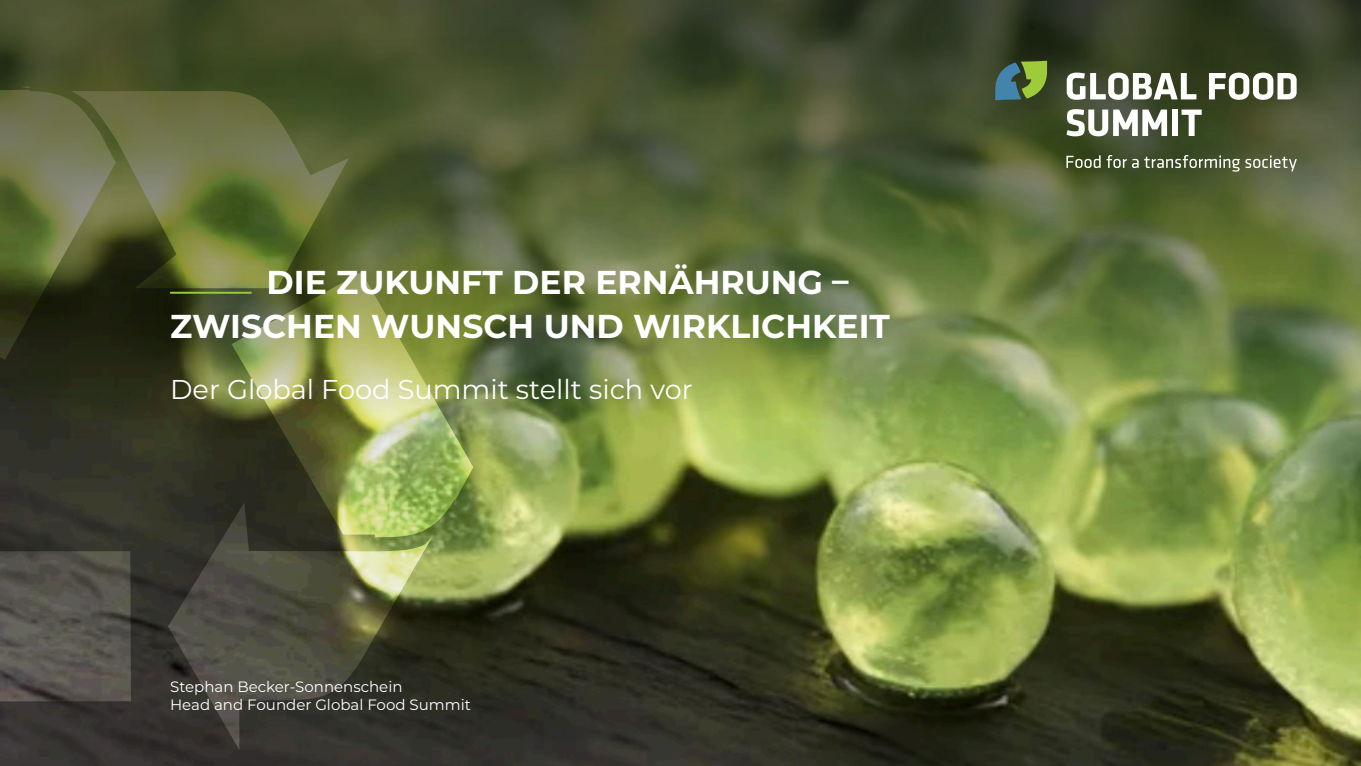
<style>
.page{position:relative;width:1361px;height:766px;background:#fff}
.page>*{position:absolute;margin:0;border:0;box-sizing:border-box;transform-origin:0 0}
.t1{font:700 33px/44.7px "Montserrat";color:#fff}
.t2{font:27.15px "Montserrat";color:#fff}
.t3{font:15px/18px "Montserrat";color:#fff}
</style>
<div class="page">
<img style="left:0;top:418px;width:1361px;height:347px">
<svg style="left:0;top:551px;width:131px;height:150px;background:#57544d"></svg>
<svg style="left:231px;top:418px;width:242px;height:119px;background:#6f7d45"></svg>
<svg style="left:168px;top:502px;width:264px;height:248px;background:#4e4f3c"></svg>
<img style="left:0;top:0;width:1361px;height:418px">
<svg style="left:1066px;top:73px;width:130px;height:27px"></svg>
<svg style="left:1209px;top:73px;width:87px;height:27px"></svg>
<svg style="left:1066px;top:109px;width:101px;height:27px"></svg>
<div style="left:1172px;top:109px;width:6px;height:27px;background:#fff"></div>
<svg style="left:1181px;top:109px;width:20px;height:27px"></svg>
<svg style="left:995px;top:61px;width:52px;height:39px;background:#5b8357"></svg>
<svg style="left:1066px;top:155px;width:34px;height:13px"></svg>
<svg style="left:1106px;top:155px;width:32px;height:13px"></svg>
<svg style="left:1144px;top:155px;width:95px;height:16px;background:#6a7659"></svg>
<svg style="left:1245px;top:155px;width:51px;height:16px"></svg>
<hr style="left:170px;top:292px;width:82px;height:1px;background:#9dcb3b">
<h1 class="t1" style="left:170px;top:258px;width:721px;text-indent:96px">DIE ZUKUNFT DER ERNÄHRUNG –<br>ZWISCHEN WUNSCH UND WIRKLICHKEIT</h1>
<h2 class="t2" style="left:170px;top:370px;width:524px">Der Global Food Summit stellt sich vor</h2>
<p class="t3" style="left:170px;top:676px;width:302px">Stephan Becker-Sonnenschein<br>Head and Founder Global Food Summit</p>
</div>
